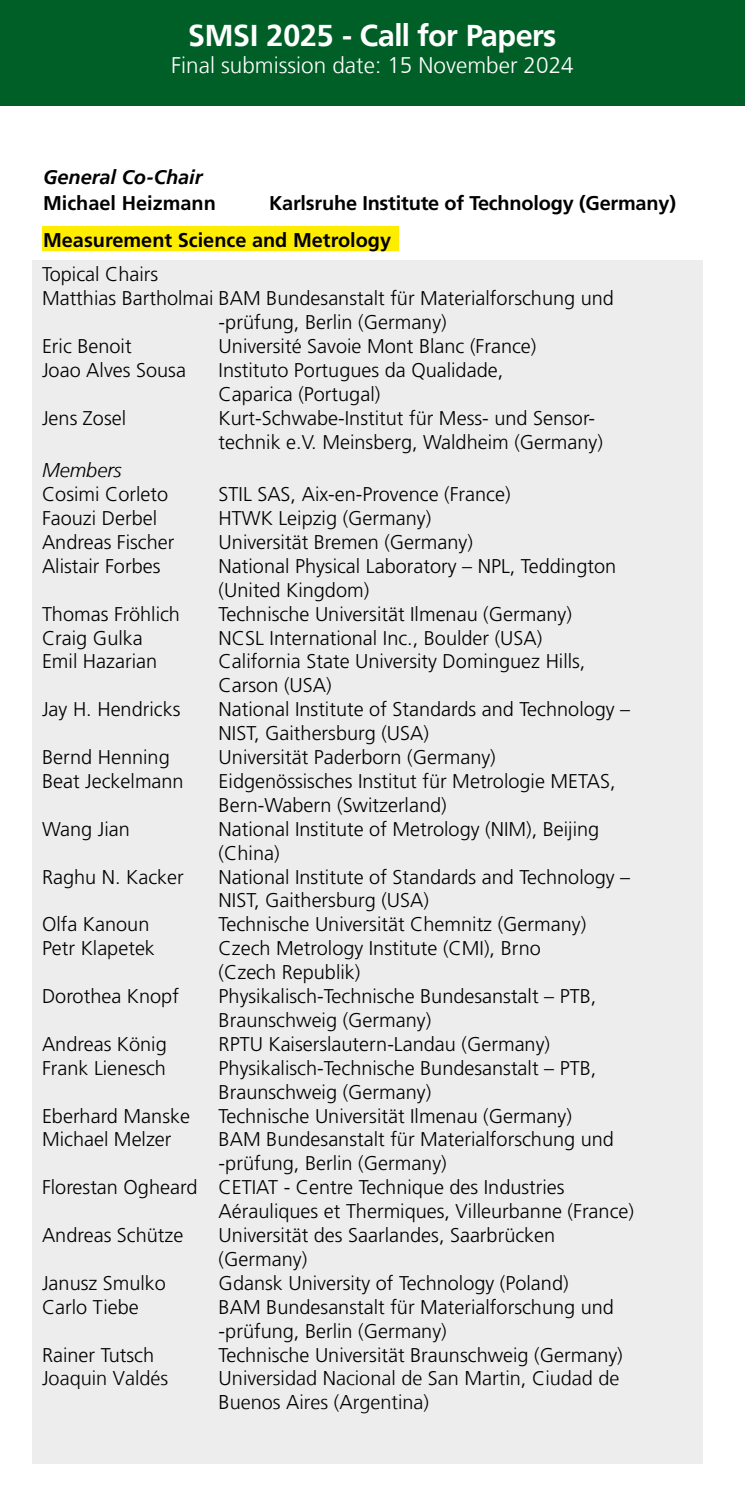
<style>
.page{position:relative;width:745px;height:1489px;background:#fff}
.page>*{position:absolute;margin:0;border:0;box-sizing:border-box;transform-origin:0 0}
.t1{font:700 30px "Frutiger BSK";color:#fff}
.t2{font:300 22.5px "Frutiger LT";color:#fff}
.t3{font:300 20px/24px "Frutiger LT Std";color:#000}
.t4{font:700 20px/37.2px "Frutiger LT Std";color:#000}
.t5{font:300 20px/24px "Frutiger LT";color:#000}
.t6{font:italic 700 20px "Frutiger LT";color:#000}
.t7{font:italic 300 20px "Frutiger LT";color:#000}
</style>
<div class="page">
<div style="left:0;top:0;width:744px;height:106px;background:#005f27"></div>
<div style="left:42px;top:226px;width:357px;height:25px;background:#ffed00"></div>
<div style="left:32px;top:260px;width:670px;height:1204px;background:#ededed"></div>
<h1 class="t1" style="left:189px;top:18px;width:368px">SMSI 2025 - Call for Papers</h1>
<p class="t2" style="left:171px;top:53px;width:404px">Final submission date: 15 November 2024</p>
<p class="t6" style="left:43px;top:165px;width:161px">General Co-Chair</p>
<p class="t4" style="left:43px;top:184px;width:174px">Michael Heizmann</p>
<p class="t4" style="left:43px;top:184px;width:634px;text-indent:226px">Karlsruhe Institute of Technology (Germany)<br>Measurement Science and Metrology</p>
<p class="t3" style="left:42px;top:263px;width:118px">Topical Chairs</p>
<p class="t3" style="left:42px;top:286px;width:573px">Matthias Bartholmai BAM Bundesanstalt für Materialforschung und</p>
<p class="t3" style="left:218px;top:310px;width:229px">-prüfung, Berlin (Germany)</p>
<p class="t3" style="left:42px;top:334px;width:91px">Eric Benoit</p>
<p class="t3" style="left:218px;top:334px;width:319px">Université Savoie Mont Blanc (France)</p>
<p class="t3" style="left:42px;top:358px;width:145px">Joao Alves Sousa</p>
<p class="t3" style="left:218px;top:358px;width:286px">Instituto Portugues da Qualidade,<br>Caparica (Portugal)</p>
<p class="t3" style="left:42px;top:406px;width:86px">Jens Zosel</p>
<p class="t3" style="left:218px;top:406px;width:385px">Kurt-Schwabe-Institut für Mess- und Sensor&shy;technik e.V. Meinsberg, Waldheim (Germany)</p>
<p class="t7" style="left:42px;top:459px;width:81px">Members</p>
<p class="t3" style="left:42px;top:482px;width:128px">Cosimi Corleto</p>
<p class="t3" style="left:218px;top:482px;width:293px">STIL SAS, Aix-en-Provence (France)</p>
<p class="t3" style="left:42px;top:506px;width:117px">Faouzi Derbel</p>
<p class="t3" style="left:218px;top:506px;width:214px">HTWK Leipzig (Germany)</p>
<p class="t3" style="left:42px;top:530px;width:134px">Andreas Fischer</p>
<p class="t3" style="left:218px;top:530px;width:255px">Universität Bremen (Germany)</p>
<p class="t3" style="left:42px;top:554px;width:120px">Alistair Forbes</p>
<p class="t3" style="left:218px;top:554px;width:399px">National Physical Laboratory – NPL, Teddington (United Kingdom)</p>
<p class="t3" style="left:42px;top:602px;width:139px">Thomas Fröhlich</p>
<p class="t3" style="left:218px;top:602px;width:354px">Technische Universität Ilmenau (Germany)</p>
<p class="t3" style="left:42px;top:626px;width:102px">Craig Gulka</p>
<p class="t3" style="left:218px;top:626px;width:325px">NCSL International Inc., Boulder (USA)</p>
<p class="t3" style="left:42px;top:649px;width:117px">Emil Hazarian</p>
<p class="t3" style="left:218px;top:649px;width:368px">California State University Dominguez Hills,<br>Carson (USA)</p>
<p class="t3" style="left:42px;top:697px;width:140px">Jay H. Hendricks</p>
<p class="t3" style="left:218px;top:697px;width:413px">National Institute of Standards and Technology –<br>NIST, Gaithersburg (USA)</p>
<p class="t3" style="left:42px;top:745px;width:129px">Bernd Henning</p>
<p class="t3" style="left:218px;top:745px;width:278px">Universität Paderborn (Germany)</p>
<p class="t3" style="left:42px;top:769px;width:143px">Beat Jeckelmann</p>
<p class="t3" style="left:218px;top:769px;width:398px">Eidgenössisches Institut für Metrologie METAS,<br>Bern-Wabern (Switzerland)</p>
<p class="t3" style="left:42px;top:817px;width:89px">Wang Jian</p>
<p class="t3" style="left:218px;top:817px;width:382px">National Institute of Metrology (NIM), Beijing (China)</p>
<p class="t3" style="left:42px;top:864px;width:143px">Raghu N. Kacker</p>
<p class="t3" style="left:218px;top:864px;width:413px">National Institute of Standards and Technology –<br>NIST, Gaithersburg (USA)</p>
<p class="t3" style="left:42px;top:912px;width:109px">Olfa Kanoun</p>
<p class="t3" style="left:218px;top:912px;width:369px">Technische Universität Chemnitz (Germany)</p>
<p class="t3" style="left:42px;top:936px;width:114px">Petr Klapetek</p>
<p class="t3" style="left:218px;top:936px;width:323px">Czech Metrology Institute (CMI), Brno (Czech Republik)</p>
<p class="t3" style="left:42px;top:984px;width:138px">Dorothea Knopf</p>
<p class="t3" style="left:218px;top:984px;width:379px">Physikalisch-Technische Bundesanstalt – PTB,<br>Braunschweig (Germany)</p>
<p class="t3" style="left:42px;top:1032px;width:126px">Andreas König</p>
<p class="t3" style="left:218px;top:1032px;width:333px">RPTU Kaiserslautern-Landau (Germany)</p>
<p class="t3" style="left:42px;top:1056px;width:125px">Frank Lienesch</p>
<p class="t3" style="left:218px;top:1056px;width:379px">Physikalisch-Technische Bundesanstalt – PTB,<br>Braunschweig (Germany)</p>
<p class="t3" style="left:42px;top:1103px;width:149px">Eberhard Manske</p>
<p class="t3" style="left:218px;top:1103px;width:354px">Technische Universität Ilmenau (Germany)</p>
<p class="t3" style="left:42px;top:1127px;width:131px">Michael Melzer</p>
<p class="t3" style="left:218px;top:1127px;width:396px">BAM Bundesanstalt für Materialforschung und</p>
<p class="t3" style="left:218px;top:1151px;width:229px">-prüfung, Berlin (Germany)</p>
<p class="t3" style="left:42px;top:1175px;width:524px">Florestan Ogheard CETIAT - Centre Technique des Industries</p>
<p class="t3" style="left:218px;top:1199px;width:416px">Aérauliques et Thermiques, Villeurbanne (France)</p>
<p class="t3" style="left:42px;top:1223px;width:143px">Andreas Schütze</p>
<p class="t3" style="left:218px;top:1223px;width:338px">Universität des Saarlandes, Saarbrücken (Germany)</p>
<p class="t3" style="left:42px;top:1271px;width:125px">Janusz Smulko</p>
<p class="t3" style="left:218px;top:1271px;width:351px">Gdansk University of Technology (Poland)</p>
<p class="t3" style="left:42px;top:1294px;width:98px">Carlo Tiebe</p>
<p class="t3" style="left:218px;top:1294px;width:396px">BAM Bundesanstalt für Materialforschung und -prüfung, Berlin (Germany)</p>
<p class="t3" style="left:42px;top:1342px;width:114px">Rainer Tutsch</p>
<p class="t3" style="left:218px;top:1342px;width:405px">Technische Universität Braunschweig (Germany)</p>
<p class="t5" style="left:42px;top:1366px;width:128px">Joaquin Valdés</p>
<p class="t5" style="left:218px;top:1366px;width:402px">Universidad Nacional de San Martin, Ciudad de<br>Buenos Aires (Argentina)</p>
</div>
